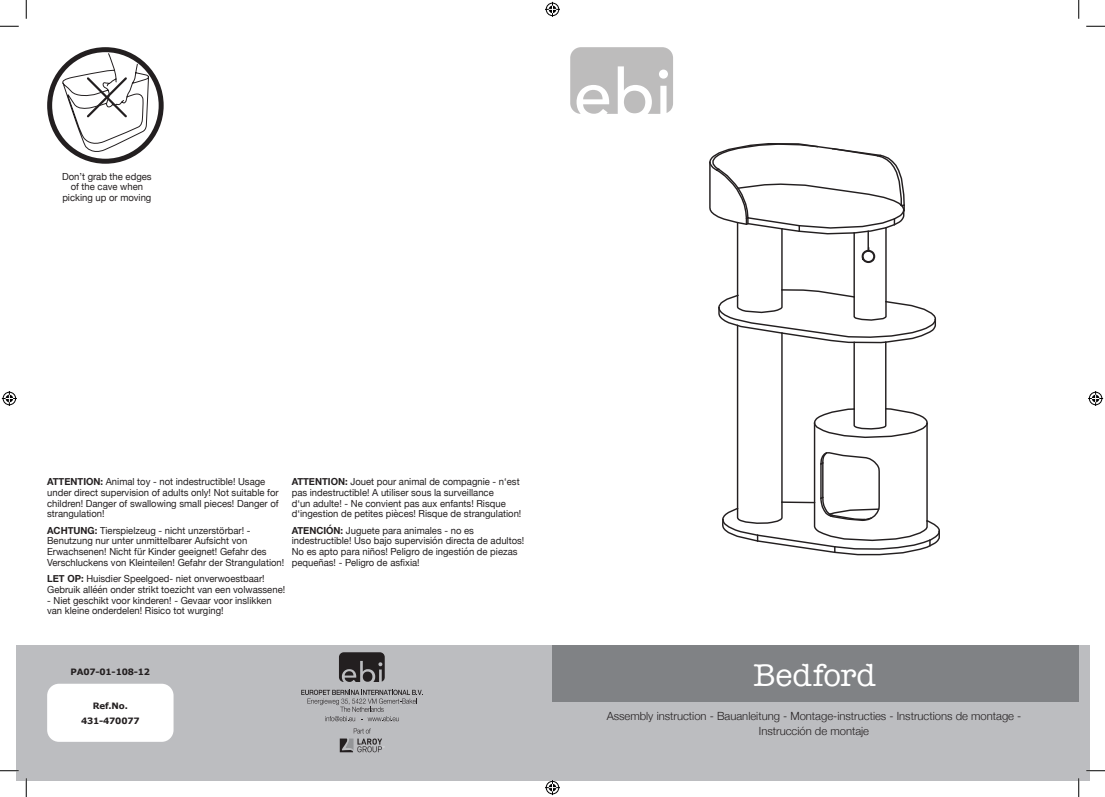
<style>
.page{position:relative;width:1105px;height:797px;background:#fff}
.page>*{position:absolute;margin:0;border:0;box-sizing:border-box;transform-origin:0 0}
.t1{font:32.38px "American Typewriter";letter-spacing:-.005em;color:#fff}
.t2{font:20.62px "Helvetica Neue";color:#231f20}
.t3{font:300 11.25px/14.6px "Helvetica Neue";color:#231f20;text-align:center}
.t4{font:9.75px/10.8px "Helvetica Neue";color:#231f20}
.t5{font:700 8.75px "Verdana";letter-spacing:-.02em;color:#231f20}
.s1{font-weight:700}
</style>
<div class="page">
<div style="left:16px;top:645px;width:1073px;height:136px;background:#bcbdc0"></div>
<div style="left:552px;top:645px;width:527px;height:56px;background:#808285"></div>
<svg style="left:570px;top:47px;width:103px;height:67px"></svg>
<div style="left:47px;top:683px;width:127px;height:58px;background:#fff;border-radius:12px"></div>
<svg style="left:301px;top:689px;width:122px;height:32px"></svg>
<svg style="left:340px;top:728px;width:44px;height:24px"></svg>
<svg style="left:339px;top:652px;width:46px;height:30px"></svg>
<div style="left:47px;top:47px;width:117px;height:117px;border:5px solid #231f20;border-radius:50%"></div>
<hr style="left:737px;top:325px;width:1px;height:183px;background:#231f20">
<hr style="left:781px;top:229px;width:2px;height:61px;background:#231f20">
<hr style="left:737px;top:222px;width:1px;height:73px;background:#231f20">
<hr style="left:885px;top:228px;width:2px;height:74px;background:#231f20">
<svg style="left:709px;top:143px;width:196px;height:92px"></svg>
<hr style="left:867px;top:231px;width:2px;height:20px;background:#231f20">
<svg style="left:718px;top:288px;width:219px;height:56px"></svg>
<hr style="left:853px;top:233px;width:2px;height:64px;background:#231f20">
<svg style="left:813px;top:407px;width:115px;height:32px"></svg>
<hr style="left:814px;top:423px;width:1px;height:79px;background:#231f20">
<hr style="left:926px;top:423px;width:2px;height:98px;background:#231f20">
<svg style="left:722px;top:451px;width:218px;height:105px"></svg>
<hr style="left:853px;top:342px;width:2px;height:67px;background:#231f20">
<hr style="left:781px;top:333px;width:2px;height:169px;background:#231f20">
<hr style="left:885px;top:342px;width:1px;height:67px;background:#231f20">
<svg style="left:861px;top:247px;width:15px;height:17px"></svg>
<svg style="left:61px;top:53px;width:90px;height:102px"></svg>
<svg style="left:0;top:25px;width:19px;height:2px"></svg>
<svg style="left:1086px;top:25px;width:19px;height:2px"></svg>
<svg style="left:0;top:770px;width:19px;height:1px"></svg>
<svg style="left:1086px;top:770px;width:19px;height:1px"></svg>
<svg style="left:25px;top:0;width:2px;height:19px"></svg>
<svg style="left:25px;top:778px;width:2px;height:19px"></svg>
<svg style="left:1078px;top:0;width:1px;height:19px"></svg>
<svg style="left:1078px;top:778px;width:1px;height:19px"></svg>
<svg style="left:545px;top:2px;width:15px;height:15px"></svg>
<svg style="left:545px;top:780px;width:15px;height:15px"></svg>
<svg style="left:2px;top:391px;width:15px;height:15px"></svg>
<svg style="left:1088px;top:391px;width:15px;height:15px"></svg>
<p class="t4" style="left:62px;top:171px;width:91px;text-align:center">Don’t grab the edges of the cave when picking up or moving</p>
<p class="t4" style="left:47px;top:477px;width:233px"><span class="s1">ATTENTION:</span> Animal toy - not indestructible! Usage under direct supervision of adults only! Not suitable for children! Danger of swallowing small pieces! Danger of strangulation!</p>
<p class="t4" style="left:47px;top:525px;width:239px"><span class="s1">ACHTUNG:</span> Tierspielzeug - nicht unzerstörbar! - Benutzung nur unter unmittelbarer Aufsicht von Erwachsenen! Nicht für Kinder geeignet! Gefahr des Verschluckens von Kleinteilen! Gefahr der Strangulation!</p>
<p class="t4" style="left:47px;top:574px;width:240px"><span class="s1">LET OP:</span> Huisdier Speelgoed- niet onverwoestbaar!<br>Gebruik alléén onder strikt toezicht van een volwassene!</p>
<p class="t4" style="left:47px;top:595px;width:226px">- Niet geschikt voor kinderen! - Gevaar voor inslikken van kleine onderdelen! Risico tot wurging!</p>
<p class="t4" style="left:292px;top:477px;width:231px"><span class="s1">ATTENTION:</span> Jouet pour animal de compagnie - n‘est pas indestructible! A utiliser sous la surveillance<br>d‘un adulte! - Ne convient pas aux enfants! Risque d‘ingestion de petites pièces! Risque de strangulation!</p>
<p class="t4" style="left:292px;top:525px;width:234px"><span class="s1">ATENCIÓN:</span> Juguete para animales - no es indestructible! Uso bajo supervisión directa de adultos!<br>No es apto para niños! Peligro de ingestión de piezas pequeñas! - Peligro de asfixia!</p>
<h2 class="t2" style="left:367px;top:528px;width:16px">C</h2>
<p class="t5" style="left:71px;top:666px;width:81px">PA07-01-108-12</p>
<p class="t5" style="left:93px;top:700px;width:37px">Ref.No.</p>
<p class="t5" style="left:81px;top:715px;width:60px">431-470077</p>
<h1 class="t1" style="left:753px;top:650px;width:124px">Bedford</h1>
<p class="t3" style="left:607px;top:708px;width:416px">Assembly instruction - Bauanleitung - Montage-instructies - Instructions de montage -<br>Instrucción de montaje</p>
</div>
